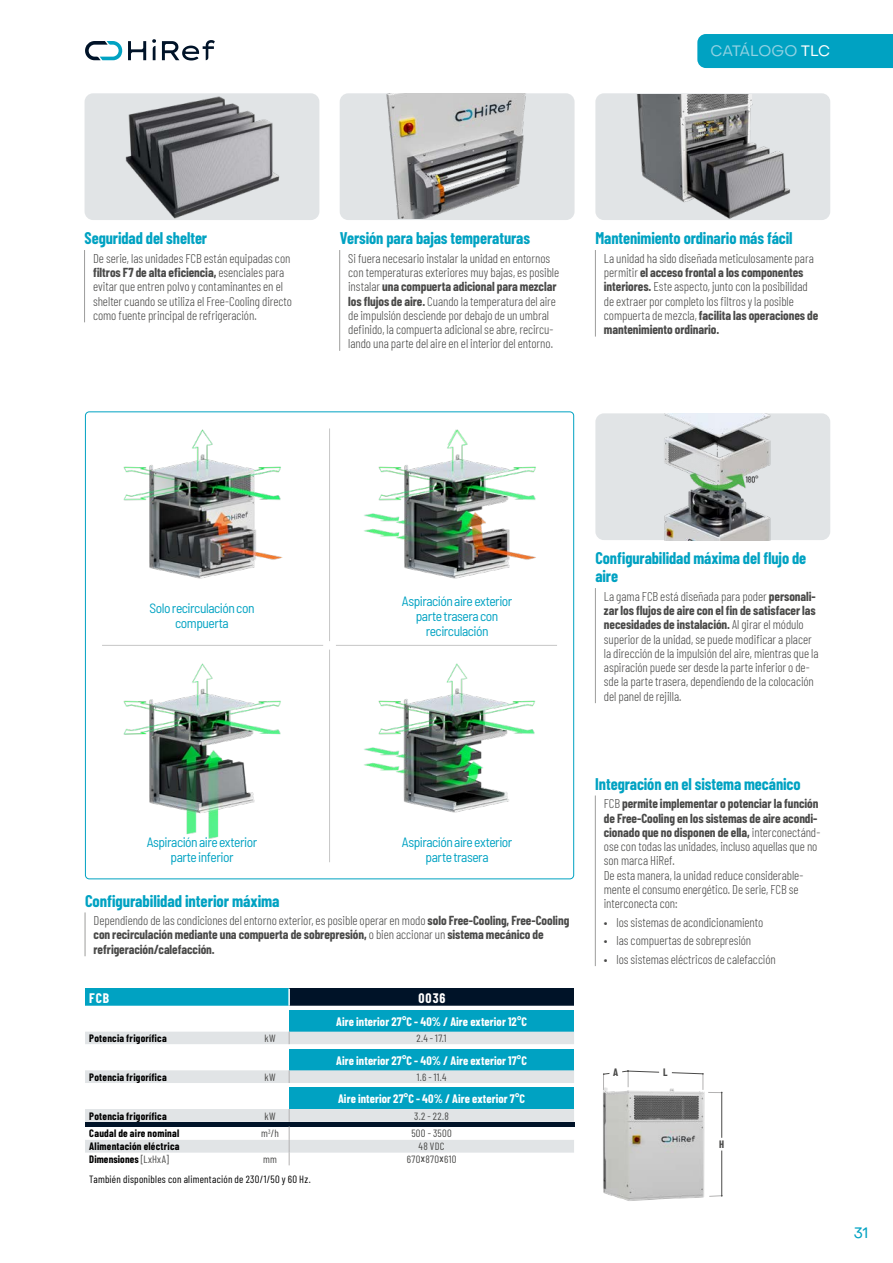
<style>
.page{position:relative;width:893px;height:1263px;background:#fff}
.page>*{position:absolute;margin:0;border:0;box-sizing:border-box;transform-origin:0 0}
.t1{font:700 16.5px/18px "Barlow Condensed";letter-spacing:-.005em;color:#00a2c2}
.t2{font:15px "PP Object Sans";letter-spacing:-.02em;color:#91d2e3}
.t3{font:15px "PP Object Sans";color:#00a2c2}
.t4{font:semi-condensed 13.5px/15px "Barlow";letter-spacing:-.035em;color:#00a2c2;text-align:center}
.t5{font:700 13.5px "Barlow Condensed";letter-spacing:.065em;color:#fff}
.t6{font:300 12.75px/14.2px "Barlow Condensed";letter-spacing:-.005em;color:#4a4a49}
.t7{font:700 12.75px/14.2px "Barlow Condensed";letter-spacing:-.005em;color:#4a4a49}
.t8{font:700 12px "Barlow Condensed";letter-spacing:.005em;color:#fff}
.t9{font:700 10.5px "Barlow Condensed";letter-spacing:.02em;color:#000}
.t10{font:10.5px "Barlow Condensed";letter-spacing:.035em;color:#4a4a49}
.t11{font:10.5px "Barlow Condensed";letter-spacing:.02em;color:#000}
.t12{font:700 10.5px "Barlow Condensed";color:#4a4a49}
.s1{color:#fff}
.s2{font-weight:700}
.s3{font-weight:300}
.s4{font-weight:400;color:#4a4a49}
.s5{font-weight:500}
</style>
<div class="page">
<hr style="left:329px;top:428px;width:1px;height:213px;background:#c6c6c6">
<hr style="left:329px;top:650px;width:1px;height:212px;background:#c6c6c6">
<hr style="left:102px;top:645px;width:221px;height:1px;background:#c6c6c6">
<hr style="left:336px;top:645px;width:221px;height:1px;background:#c6c6c6">
<img style="left:123px;top:429px;width:160px;height:150px">
<img style="left:364px;top:429px;width:172px;height:150px">
<img style="left:123px;top:663px;width:158px;height:176px">
<img style="left:364px;top:663px;width:172px;height:150px">
<hr style="left:85px;top:912px;width:1px;height:44px;background:#9d9d9c">
<img style="left:603px;top:1093px;width:102px;height:108px">
<hr style="left:721px;top:1092px;width:1px;height:104px;background:#4a4a49">
<svg style="left:709px;top:1195px;width:14px;height:2px"></svg>
<div style="left:715px;top:1138px;width:13px;height:12px;background:#fff"></div>
<svg style="left:603px;top:1070px;width:119px;height:23px"></svg>
<div style="left:609px;top:1066px;width:13px;height:13px;background:#fff"></div>
<hr style="left:84px;top:250px;width:1px;height:72px;background:#9d9d9c">
<div style="left:85px;top:93px;width:234px;height:127px;background:#e1e4e6;border-radius:9px"></div>
<img style="left:125px;top:96px;width:155px;height:123px">
<hr style="left:339px;top:250px;width:1px;height:101px;background:#9d9d9c">
<div style="left:340px;top:93px;width:235px;height:127px;background:#e1e4e6;border-radius:9px"></div>
<img style="left:386px;top:94px;width:140px;height:124px">
<hr style="left:595px;top:250px;width:1px;height:87px;background:#9d9d9c">
<div style="left:595px;top:93px;width:235px;height:127px;background:#e1e4e6;border-radius:9px"></div>
<img style="left:636px;top:94px;width:155px;height:124px">
<hr style="left:595px;top:588px;width:1px;height:115px;background:#9d9d9c">
<div style="left:595px;top:413px;width:235px;height:127px;background:#e1e4e6;border-radius:9px"></div>
<img style="left:651px;top:413px;width:124px;height:127px">
<hr style="left:595px;top:795px;width:1px;height:171px;background:#9d9d9c">
<div style="left:289px;top:1010px;width:285px;height:22px;background:#00a2c2"></div>
<svg style="left:85px;top:989px;width:489px;height:17px"></svg>
<svg style="left:85px;top:1032px;width:489px;height:13px"></svg>
<div style="left:289px;top:1049px;width:285px;height:21px;background:#00a2c2"></div>
<svg style="left:85px;top:1070px;width:489px;height:18px"></svg>
<div style="left:289px;top:1088px;width:285px;height:21px;background:#00a2c2"></div>
<svg style="left:85px;top:1109px;width:489px;height:56px"></svg>
<svg style="left:85px;top:39px;width:130px;height:21px"></svg>
<div style="left:697px;top:34px;width:196px;height:34px;background:#00a2c2"></div>
<p class="t2" style="left:711px;top:42px;width:121px">CATÁLOGO <span class="s1">TLC</span></p>
<p class="t1" style="left:85px;top:228px;width:124px">Seguridad del shelter</p>
<p class="t6" style="left:93px;top:250px;width:201px">De serie, las unidades FCB están equipadas con <span class="s2">filtros F7 de alta eficiencia,</span> esenciales para evitar que entren polvo y contaminantes en el shelter cuando se utiliza el Free-Cooling directo como fuente principal de refrigeración.</p>
<p class="t1" style="left:340px;top:228px;width:192px">Versión para bajas temperaturas</p>
<p class="t6" style="left:348px;top:250px;width:213px">Si fuera necesario instalar la unidad en entornos con temperaturas exteriores muy bajas, es posible instalar <span class="s2">una compuerta adicional para mezclar los flujos de aire.</span> Cuando la temperatura del aire de impulsión desciende por debajo de un umbral definido, la compuerta adicional se abre, recircu&shy;lando una parte del aire en el interior del entorno.</p>
<p class="t1" style="left:595px;top:228px;width:199px">Mantenimiento ordinario más fácil</p>
<p class="t6" style="left:604px;top:250px;width:216px">La unidad ha sido diseñada meticulosamente para permitir <span class="s2">el acceso frontal a los componentes interiores.</span> Este aspecto, junto con la posibilidad de extraer por completo los filtros y la posible compuerta de mezcla, <span class="s2">facilita las operaciones de mantenimiento ordinario.</span></p>
<p class="t4" style="left:149px;top:599px;width:107px">Solo recirculación con compuerta</p>
<p class="t4" style="left:402px;top:592px;width:112px">Aspiración aire exterior parte trasera con recirculación</p>
<p class="t1" style="left:595px;top:548px;width:212px">Configurabilidad máxima del flujo de aire</p>
<p class="t6" style="left:604px;top:588px;width:216px">La gama FCB está diseñada para poder <span class="s2">personali&shy;zar los flujos de aire con el fin de satisfacer las necesidades de instalación.</span> Al girar el módulo superior de la unidad, se puede modificar a placer la dirección de la impulsión del aire, mientras que la aspiración puede ser desde la parte inferior o de&shy;sde la parte trasera, dependiendo de la colocación del panel de rejilla.</p>
<p class="t4" style="left:147px;top:833px;width:112px">Aspiración aire exterior parte inferior</p>
<p class="t4" style="left:402px;top:833px;width:112px">Aspiración aire exterior parte trasera</p>
<p class="t1" style="left:85px;top:891px;width:196px">Configurabilidad interior máxima</p>
<p class="t7" style="left:94px;top:913px;width:477px"><span class="s3">Dependiendo de las condiciones del entorno exterior, es posible operar en modo</span> solo Free-Cooling, Free-Cooling con recirculación mediante una compuerta de sobrepresión, <span class="s3">o bien accionar un</span> sistema mecánico de refrigeración/calefacción.</p>
<p class="t5" style="left:89px;top:988px;width:22px">FCB</p>
<p class="t5" style="left:419px;top:988px;width:28px">0036</p>
<p class="t8" style="left:336px;top:1013px;width:192px">Aire interior 27°C - 40% / Aire exterior 12°C</p>
<p class="t9" style="left:89px;top:1031px;width:79px">Potencia frigorífica</p>
<p class="t10" style="left:264px;top:1031px;width:13px">kW</p>
<p class="t10" style="left:417px;top:1031px;width:32px">2.4 - 17.1</p>
<p class="t8" style="left:336px;top:1052px;width:192px">Aire interior 27°C - 40% / Aire exterior 17°C</p>
<p class="t9" style="left:89px;top:1070px;width:79px">Potencia frigorífica</p>
<p class="t10" style="left:264px;top:1070px;width:13px">kW</p>
<p class="t10" style="left:417px;top:1069px;width:31px">1.6 - 11.4</p>
<p class="t8" style="left:338px;top:1090px;width:189px">Aire interior 27°C - 40% / Aire exterior 7°C</p>
<p class="t9" style="left:89px;top:1108px;width:79px">Potencia frigorífica</p>
<p class="t10" style="left:264px;top:1108px;width:13px">kW</p>
<p class="t10" style="left:414px;top:1108px;width:36px">3.2 - 22.8</p>
<p class="t9" style="left:89px;top:1126px;width:91px">Caudal de aire nominal</p>
<p class="t10" style="left:261px;top:1126px;width:19px">m<sup>3</sup>/h</p>
<p class="t10" style="left:411px;top:1126px;width:42px">500 - 3500</p>
<p class="t9" style="left:89px;top:1139px;width:92px">Alimentación eléctrica</p>
<p class="t10" style="left:419px;top:1139px;width:27px">48 VDC</p>
<p class="t9" style="left:89px;top:1152px;width:81px">Dimensiones <span class="s4">[LxHxA]</span></p>
<p class="t10" style="left:263px;top:1152px;width:15px">mm</p>
<p class="t10" style="left:407px;top:1152px;width:51px">670<span class="s5">x</span>870<span class="s5">x</span>610</p>
<p class="t11" style="left:89px;top:1172px;width:223px">También disponibles con alimentación de 230/1/50 y 60 Hz.</p>
<p class="t1" style="left:595px;top:774px;width:207px">Integración en el sistema mecánico</p>
<p class="t6" style="left:604px;top:796px;width:218px">FCB <span class="s2">permite implementar o potenciar la función de Free-Cooling en los sistemas de aire acondi&shy;cionado que no disponen de ella,</span> interconectánd&shy;ose con todas las unidades, incluso aquellas que no son marca HiRef.<br>De esta manera, la unidad reduce considerable&shy;mente el consumo energético. De serie, FCB se interconecta con:</p>
<p class="t6" style="left:604px;top:914px;width:161px">• los sistemas de acondicionamiento</p>
<p class="t6" style="left:604px;top:932px;width:149px">• las compuertas de sobrepresión</p>
<p class="t6" style="left:604px;top:951px;width:173px">• los sistemas eléctricos de calefacción</p>
<p class="t12" style="left:613px;top:1065px;width:7px">A</p>
<p class="t12" style="left:663px;top:1065px;width:6px">L</p>
<p class="t12" style="left:719px;top:1136px;width:7px">H</p>
<p class="t3" style="left:854px;top:1224px;width:16px">31</p>
</div>
